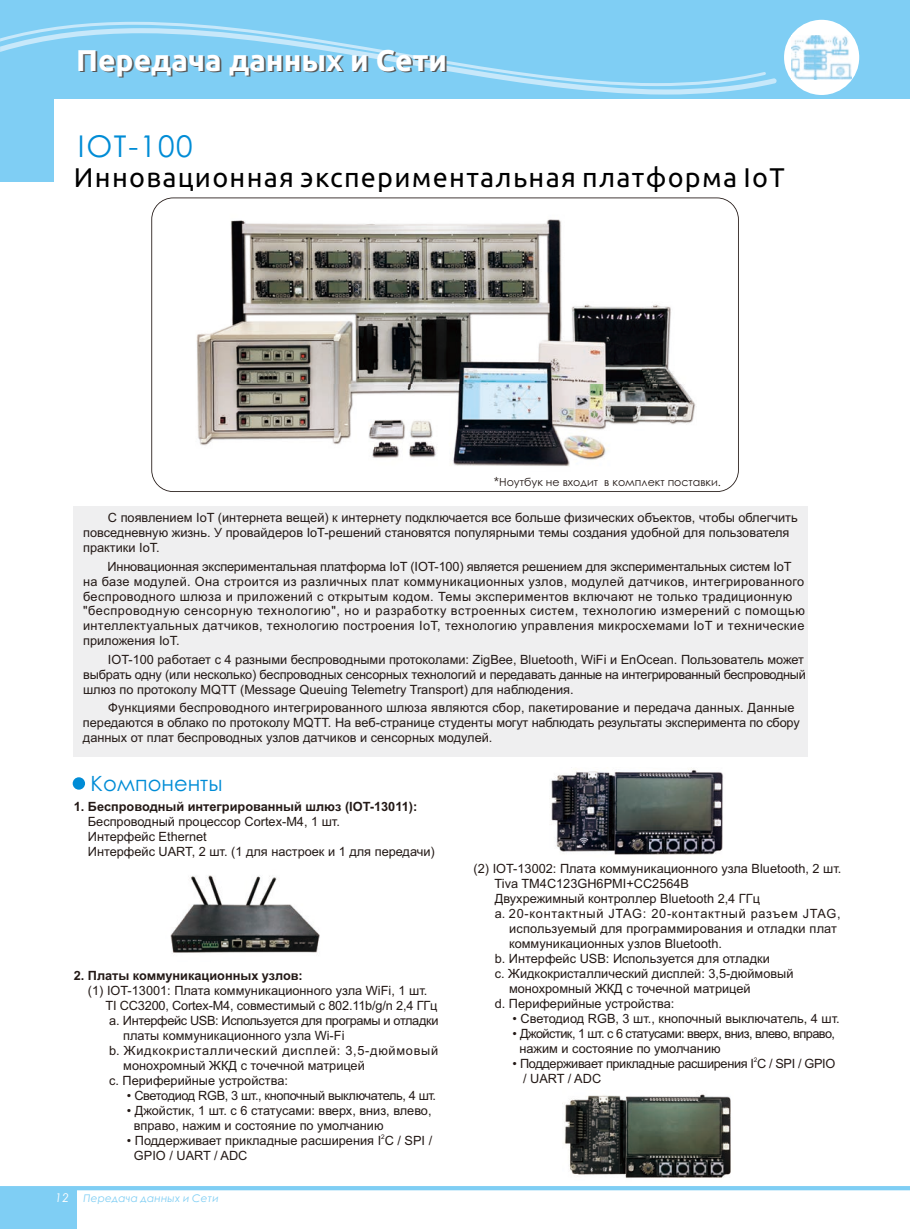
<style>
.page{position:relative;width:910px;height:1229px;background:#fff}
.page>*{position:absolute;margin:0;border:0;box-sizing:border-box;transform-origin:0 0}
.t1{font:700 30px "Ubuntu";color:#595857}
.t2{font:30px "Century Gothic";letter-spacing:.055em;color:#008cd6}
.t3{font:27px "Ubuntu";letter-spacing:.045em;color:#000}
.t4{font:21px "Century Gothic";color:#008cd6}
.t5{font:12.75px/15px "Arial";color:#231916}
.t6{font:12.75px/15px "Arial";letter-spacing:.03em;color:#231916}
.t7{font:12.75px/15px "Arial";letter-spacing:-.03em;color:#231916}
.t8{font:12.75px "Arial";letter-spacing:.055em;color:#231916}
.t9{font:12.75px/15px "Arial";letter-spacing:-.04em;color:#231916}
.t10{font:700 12.75px "Arial";color:#231916}
.t11{font:11.1px "Century Gothic";color:#231916}
.t12{font:italic 10.5px "Century Gothic";letter-spacing:.015em;color:#7fcef4}
.t13{font:6.3px "Arial";color:#231916}
.s1{font-family:"Microsoft Jheng Hei";font-size:12px}
.s2{font-size:12px;color:#fff}
</style>
<div class="page">
<div style="left:73px;top:506px;width:734px;height:251px;background:#efeff0"></div>
<img style="left:170px;top:875px;width:150px;height:78px">
<img style="left:564px;top:1094px;width:167px;height:84px">
<img style="left:551px;top:769px;width:173px;height:86px">
<div style="left:73px;top:777px;width:12px;height:13px;background:#008cd6;border-radius:50%"></div>
<svg style="left:151px;top:197px;width:588px;height:295px"></svg>
<img style="left:185px;top:204px;width:518px;height:272px">
<div style="left:0;top:0;width:910px;height:98px;background:#7fcef4"></div>
<svg style="left:50px;top:22px;width:184px;height:6px"></svg>
<svg style="left:0;top:28px;width:777px;height:67px"></svg>
<div style="left:0;top:98px;width:53px;height:84px;background:#7fcef4"></div>
<div style="left:0;top:1188px;width:77px;height:41px;background:#7fcef4"></div>
<div style="left:784px;top:20px;width:75px;height:75px;background:#fff;border-radius:50%"></div>
<img style="left:791px;top:35px;width:61px;height:45px">
<hr style="left:0;top:1186px;width:910px;height:4px;background:#7fcef4">
<h1 class="t1" style="left:78px;top:48px;width:372px">Передача данных и Сети</h1>
<h1 class="t2" style="left:78px;top:135px;width:116px">IOT-100</h1>
<h2 class="t3" style="left:74px;top:166px;width:712px">Инновационная экспериментальная платформа IoT</h2>
<p class="t11" style="left:494px;top:478px;width:229px"><span class="s1">*</span>Ноутбук не входит в комплект поставки.</p>
<p class="t5" style="left:83px;top:511px;width:716px;text-indent:25px">С появлением IoT (интернета вещей) к интернету подключается все больше физических объектов, чтобы облегчить повседневную жизнь. У провайдеров IoT-решений становятся популярными темы создания удобной для пользователя практики IoT.</p>
<p class="t6" style="left:83px;top:560px;width:723px;text-indent:24px">Инновационная экспериментальная платформа IoT (IOT-100) является решением для экспериментальных систем IoT на базе модулей. Она строится из различных плат коммуникационных узлов, модулей датчиков, интегрированного беспроводного шлюза и приложений с открытым кодом. Темы экспериментов включают не только традиционную "беспроводную сенсорную технологию", но и разработку встроенных систем, технологию измерений с помощью интеллектуальных датчиков, технологию построения IoT, технологию управления микросхемами IoT и технические приложения IoT.</p>
<p class="t5" style="left:83px;top:653px;width:724px;text-indent:25px">IOT-100 работает с 4 разными беспроводными протоколами: ZigBee, Bluetooth, WiFi и EnOcean. Пользователь может выбрать одну (или несколько) беспроводных сенсорных технологий и передавать данные на интегрированный беспроводный шлюз по протоколу MQTT (Message Queuing Telemetry Transport) для наблюдения.</p>
<p class="t5" style="left:83px;top:701px;width:718px;text-indent:25px">Функциями беспроводного интегрированного шлюза являются сбор, пакетирование и передача данных. Данные передаются в облако по протоколу MQTT. На веб-странице студенты могут наблюдать результаты эксперимента по сбору данных от плат беспроводных узлов датчиков и сенсорных модулей.</p>
<h3 class="t4" style="left:91px;top:775px;width:133px">Компоненты</h3>
<p class="t10" style="left:74px;top:802px;width:345px">1. Беспроводный интегрированный шлюз (IOT-13011):</p>
<p class="t5" style="left:88px;top:815px;width:348px">Беспроводный процессор Cortex-M4, 1 шт.<br>Интерфейс Ethernet<br>Интерфейс UART, 2 шт. (1 для настроек и 1 для передачи)</p>
<p class="t10" style="left:74px;top:971px;width:231px">2. Платы коммуникационных узлов:</p>
<p class="t5" style="left:88px;top:984px;width:341px">(1) IOT-13001: Плата коммуникационного узла WiFi, 1 шт.</p>
<p class="t5" style="left:105px;top:999px;width:334px">TI CC3200, Cortex-M4, совместимый с 802.11b/g/n 2,4 ГГц</p>
<p class="t7" style="left:109px;top:1014px;width:331px">a. Интерфейс USB: Используется для програмы и отладки</p>
<p class="t5" style="left:123px;top:1029px;width:223px">платы коммуникационного узла Wi-Fi</p>
<p class="t8" style="left:109px;top:1046px;width:331px">b. Жидкокристаллический дисплей: 3,5-дюймовый</p>
<p class="t5" style="left:123px;top:1059px;width:243px">монохромный ЖКД с точечной матрицей</p>
<p class="t5" style="left:109px;top:1074px;width:180px">c. Периферийные устройства:</p>
<p class="t7" style="left:127px;top:1089px;width:311px">• Светодиод RGB, 3 шт., кнопочный выключатель, 4 шт.</p>
<p class="t5" style="left:134px;top:1104px;width:299px;text-indent:-7px">• Джойстик, 1 шт. с 6 статусами: вверх, вниз, влево, вправо, нажим и состояние по умолчанию</p>
<p class="t13" style="left:381px;top:1134px;width:5px">2</p>
<p class="t5" style="left:134px;top:1134px;width:300px;text-indent:-7px">• Поддерживает прикладные расширения I C / SPI /<br>GPIO / UART / ADC</p>
<p class="t12" style="left:55px;top:1194px;width:165px"><span class="s2">12</span> Передача данных и Сети</p>
<p class="t5" style="left:474px;top:862px;width:369px">(2) IOT-13002: Плата коммуникационного узла Bluetooth, 2 шт.</p>
<p class="t5" style="left:495px;top:877px;width:196px">Tiva TM4C123GH6PMI+CC2564B</p>
<p class="t5" style="left:495px;top:892px;width:267px">Двухрежимный контроллер Bluetooth 2,4 ГГц</p>
<p class="t8" style="left:495px;top:909px;width:347px">a. 20-контактный JTAG: 20-контактный разъем JTAG,</p>
<p class="t5" style="left:509px;top:922px;width:329px">используемый для программирования и отладки плат</p>
<p class="t5" style="left:509px;top:937px;width:215px">коммуникационных узлов Bluetooth.</p>
<p class="t5" style="left:495px;top:952px;width:277px">b. Интерфейс USB: Используется для отладки</p>
<p class="t5" style="left:495px;top:967px;width:300px">c. Жидкокристаллический дисплей: 3,5-дюймовый</p>
<p class="t5" style="left:509px;top:982px;width:243px">монохромный ЖКД с точечной матрицей</p>
<p class="t5" style="left:495px;top:997px;width:181px">d. Периферийные устройства:</p>
<p class="t5" style="left:513px;top:1012px;width:329px">• Светодиод RGB, 3 шт., кнопочный выключатель, 4 шт.</p>
<p class="t9" style="left:519px;top:1027px;width:317px;text-indent:-7px">• Джойстик, 1 шт. с 6 статусами: вверх, вниз, влево, вправо, нажим и состояние по умолчанию</p>
<p class="t13" style="left:754px;top:1057px;width:5px">2</p>
<p class="t7" style="left:523px;top:1057px;width:314px;text-indent:-11px">• Поддерживает прикладные расширения I C / SPI / GPIO / UART / ADC</p>
</div>
